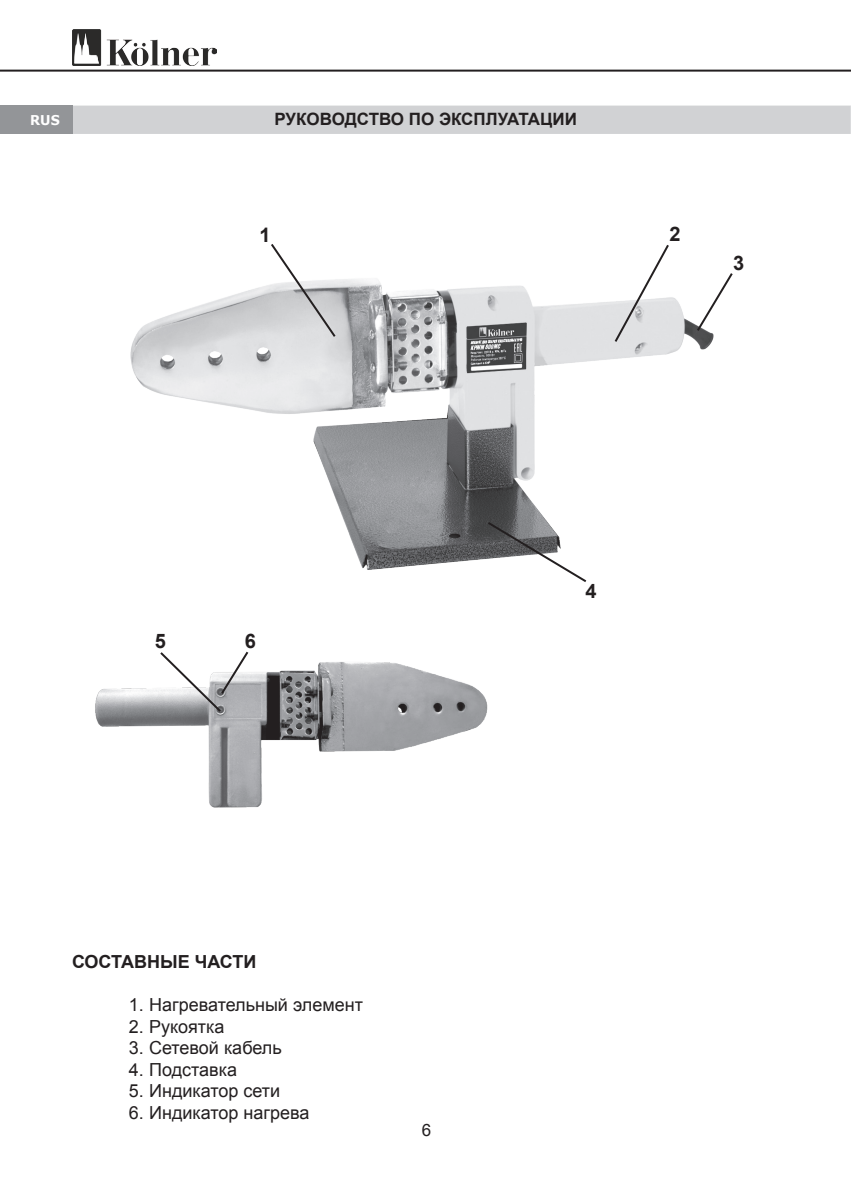
<style>
.page{position:relative;width:851px;height:1191px;background:#fff}
.page>*{position:absolute;margin:0;border:0;box-sizing:border-box;transform-origin:0 0}
.t1{font:700 20px "Arial";color:#231f20}
.t2{font:18px "Arial";color:#231f20}
.t3{font:700 18px "Arial";color:#231f20}
.t4{font:700 17px "Arial";color:#231f20}
.t5{font:17px "Arial";color:#231f20}
.t6{font:700 13.6px "Verdana";color:#fff;scale:.95 1}
</style>
<div class="page">
<div style="left:0;top:106px;width:850px;height:28px;background:#d1d2d4"></div>
<svg style="left:850px;top:106px;width:1px;height:28px"></svg>
<hr style="left:0;top:70px;width:850px;height:2px;background:#231f20">
<img style="left:72px;top:29px;width:145px;height:36px">
<div style="left:0;top:106px;width:72px;height:28px;background:#939598"></div>
<img style="left:130px;top:279px;width:584px;height:291px">
<svg style="left:695px;top:273px;width:38px;height:60px"></svg>
<svg style="left:485px;top:520px;width:103px;height:62px"></svg>
<svg style="left:612px;top:245px;width:58px;height:99px"></svg>
<svg style="left:269px;top:244px;width:68px;height:95px"></svg>
<img style="left:95px;top:662px;width:393px;height:146px">
<svg style="left:158px;top:651px;width:92px;height:63px"></svg>
<p class="t6" style="left:30px;top:110px;width:33px">RUS</p>
<p class="t4" style="left:274px;top:108px;width:304px">РУКОВОДСТВО ПО ЭКСПЛУАТАЦИИ</p>
<p class="t1" style="left:259px;top:222px;width:13px">1</p>
<p class="t1" style="left:669px;top:221px;width:13px">2</p>
<p class="t1" style="left:733px;top:250px;width:13px">3</p>
<p class="t1" style="left:155px;top:627px;width:13px">5</p>
<p class="t1" style="left:244px;top:627px;width:13px">6</p>
<p class="t3" style="left:72px;top:949px;width:186px">СОСТАВНЫЕ ЧАСТИ</p>
<p class="t2" style="left:129px;top:992px;width:236px">1. Нагревательный элемент</p>
<p class="t2" style="left:129px;top:1014px;width:97px">2. Рукоятка</p>
<p class="t2" style="left:129px;top:1036px;width:154px">3. Сетевой кабель</p>
<p class="t2" style="left:129px;top:1057px;width:110px">4. Подставка</p>
<p class="t2" style="left:129px;top:1079px;width:153px">5. Индикатор сети</p>
<p class="t2" style="left:129px;top:1100px;width:182px">6. Индикатор нагрева</p>
<p class="t5" style="left:422px;top:1118px;width:11px">6</p>
<p class="t1" style="left:585px;top:577px;width:13px">4</p>
</div>
